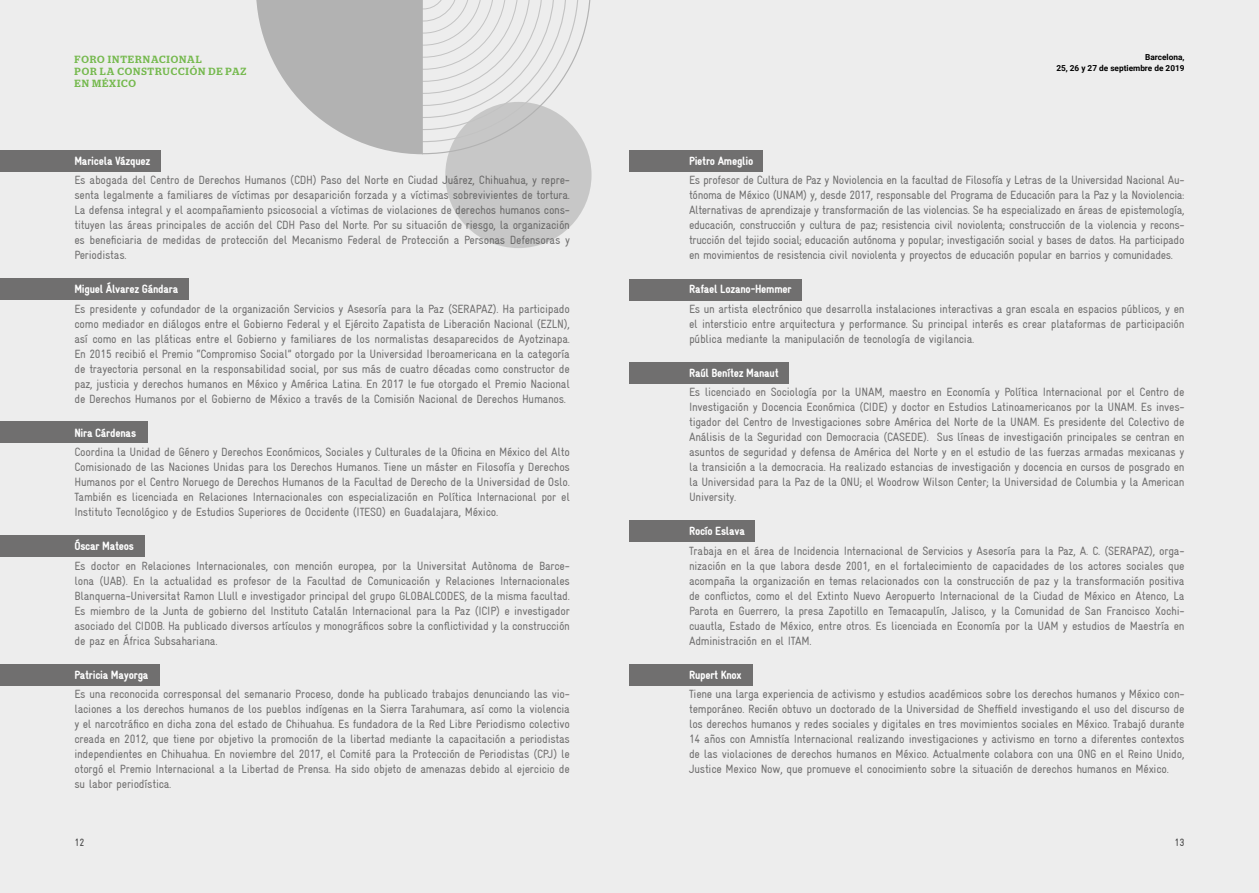
<style>
.page{position:relative;width:1259px;height:893px;background:#ededed}
.page>*{position:absolute;margin:0;border:0;box-sizing:border-box;transform-origin:0 0}
.t1{font:condensed 12px/15px "Gravur";letter-spacing:-.02em;color:#706f6f;text-align:justify}
.t2{font:900 condensed 12px "Gravur";letter-spacing:-.02em;color:#fff}
.t3{font:condensed 10.5px "Gravur";color:#424242}
.t4{font:500 10.35px/12.1px "Stag";letter-spacing:.08em;color:#75b94e}
.t5{font:700 8.25px/10.5px "Roboto";color:#000;text-align:right}
</style>
<div class="page">
<div style="left:0;top:536px;width:144px;height:21px;background:#706f6f"></div>
<div style="left:0;top:279px;width:189px;height:21px;background:#706f6f"></div>
<div style="left:0;top:422px;width:147px;height:21px;background:#706f6f"></div>
<div style="left:0;top:664px;width:159px;height:21px;background:#706f6f"></div>
<div style="left:0;top:150px;width:161px;height:21px;background:#706f6f"></div>
<div style="left:445px;top:102px;width:146px;height:146px;background:#c7c7c7;border-radius:50%"></div>
<svg style="left:256px;top:0;width:335px;height:154px"></svg>
<div style="left:629px;top:665px;width:124px;height:21px;background:#706f6f"></div>
<div style="left:629px;top:520px;width:126px;height:21px;background:#706f6f"></div>
<div style="left:629px;top:362px;width:160px;height:21px;background:#706f6f"></div>
<div style="left:629px;top:150px;width:134px;height:22px;background:#706f6f"></div>
<div style="left:629px;top:279px;width:172px;height:21px;background:#706f6f"></div>
<p class="t4" style="left:75px;top:53px;width:173px">FORO INTERNACIONAL<br>POR LA CONSTRUCCIÓN DE PAZ<br>EN MÉXICO</p>
<p class="t2" style="left:74px;top:154px;width:78px">Maricela Vázquez</p>
<p class="t1" style="left:74px;top:172px;width:497px">Es abogada del Centro de Derechos Humanos (CDH) Paso del Norte en Ciudad Juárez, Chihuahua, y repre&shy;senta legalmente a familiares de víctimas por desaparición forzada y a víctimas sobrevivientes de tortura.<br>La defensa integral y el acompañamiento psicosocial a víctimas de violaciones de derechos humanos cons&shy;tituyen las áreas principales de acción del CDH Paso del Norte. Por su situación de riesgo, la organización es beneficiaria de medidas de protección del Mecanismo Federal de Protección a Personas Defensoras y Periodistas.</p>
<p class="t2" style="left:74px;top:283px;width:106px">Miguel Álvarez Gándara</p>
<p class="t1" style="left:74px;top:301px;width:497px">Es presidente y cofundador de la organización Servicios y Asesoría para la Paz (SERAPAZ). Ha participado como mediador en diálogos entre el Gobierno Federal y el Ejército Zapatista de Liberación Nacional (EZLN), así como en las pláticas entre el Gobierno y familiares de los normalistas desaparecidos de Ayotzinapa.<br>En 2015 recibió el Premio “Compromiso Social” otorgado por la Universidad Iberoamericana en la categoría de trayectoria personal en la responsabilidad social, por sus más de cuatro décadas como constructor de paz, justicia y derechos humanos en México y América Latina. En 2017 le fue otorgado el Premio Nacional de Derechos Humanos por el Gobierno de México a través de la Comisión Nacional de Derechos Humanos.</p>
<p class="t2" style="left:74px;top:426px;width:63px">Nira Cárdenas</p>
<p class="t1" style="left:74px;top:444px;width:497px">Coordina la Unidad de Género y Derechos Económicos, Sociales y Culturales de la Oficina en México del Alto Comisionado de las Naciones Unidas para los Derechos Humanos. Tiene un máster en Filosofía y Derechos Humanos por el Centro Noruego de Derechos Humanos de la Facultad de Derecho de la Universidad de Oslo.<br>También es licenciada en Relaciones Internacionales con especialización en Política Internacional por el Instituto Tecnológico y de Estudios Superiores de Occidente (ITESO) en Guadalajara, México.</p>
<p class="t2" style="left:74px;top:540px;width:61px">Óscar Mateos</p>
<p class="t1" style="left:74px;top:558px;width:497px">Es doctor en Relaciones Internacionales, con mención europea, por la Universitat Autònoma de Barce&shy;lona (UAB). En la actualidad es profesor de la Facultad de Comunicación y Relaciones Internacionales Blanquerna-Universitat Ramon Llull e investigador principal del grupo GLOBALCODES, de la misma facultad.<br>Es miembro de la Junta de gobierno del Instituto Catalán Internacional para la Paz (ICIP) e investigador asociado del CIDOB. Ha publicado diversos artículos y monográficos sobre la conflictividad y la construcción de paz en África Subsahariana.</p>
<p class="t2" style="left:74px;top:668px;width:76px">Patricia Mayorga</p>
<p class="t1" style="left:74px;top:686px;width:497px">Es una reconocida corresponsal del semanario Proceso, donde ha publicado trabajos denunciando las vio&shy;laciones a los derechos humanos de los pueblos indígenas en la Sierra Tarahumara, así como la violencia y el narcotráfico en dicha zona del estado de Chihuahua. Es fundadora de la Red Libre Periodismo colectivo creada en 2012, que tiene por objetivo la promoción de la libertad mediante la capacitación a periodistas independientes en Chihuahua. En noviembre del 2017, el Comité para la Protección de Periodistas (CPJ) le otorgó el Premio Internacional a la Libertad de Prensa. Ha sido objeto de amenazas debido al ejercicio de su labor periodística.</p>
<p class="t5" style="left:1056px;top:52px;width:130px">Barcelona,<br>25, 26 y 27 de septiembre de 2019</p>
<p class="t2" style="left:689px;top:154px;width:66px">Pietro Ameglio</p>
<p class="t1" style="left:689px;top:172px;width:497px">Es profesor de Cultura de Paz y Noviolencia en la facultad de Filosofía y Letras de la Universidad Nacional Au&shy;tónoma de México (UNAM) y, desde 2017, responsable del Programa de Educación para la Paz y la Noviolencia:<br>Alternativas de aprendizaje y transformación de las violencias. Se ha especializado en áreas de epistemología, educación, construcción y cultura de paz; resistencia civil noviolenta; construcción de la violencia y recons&shy;trucción del tejido social; educación autónoma y popular; investigación social y bases de datos. Ha participado en movimientos de resistencia civil noviolenta y proyectos de educación popular en barrios y comunidades.</p>
<p class="t2" style="left:689px;top:283px;width:104px">Rafael Lozano-Hemmer</p>
<p class="t1" style="left:689px;top:301px;width:497px">Es un artista electrónico que desarrolla instalaciones interactivas a gran escala en espacios públicos, y en el intersticio entre arquitectura y performance. Su principal interés es crear plataformas de participación pública mediante la manipulación de tecnología de vigilancia.</p>
<p class="t2" style="left:689px;top:366px;width:91px">Raúl Benítez Manaut</p>
<p class="t1" style="left:689px;top:384px;width:497px">Es licenciado en Sociología por la UNAM, maestro en Economía y Política Internacional por el Centro de Investigación y Docencia Económica (CIDE) y doctor en Estudios Latinoamericanos por la UNAM. Es inves&shy;tigador del Centro de Investigaciones sobre América del Norte de la UNAM. Es presidente del Colectivo de Análisis de la Seguridad con Democracia (CASEDE). Sus líneas de investigación principales se centran en asuntos de seguridad y defensa de América del Norte y en el estudio de las fuerzas armadas mexicanas y la transición a la democracia. Ha realizado estancias de investigación y docencia en cursos de posgrado en la Universidad para la Paz de la ONU; el Woodrow Wilson Center; la Universidad de Columbia y la American University.</p>
<p class="t2" style="left:689px;top:525px;width:57px">Rocío Eslava</p>
<p class="t1" style="left:689px;top:543px;width:497px">Trabaja en el área de Incidencia Internacional de Servicios y Asesoría para la Paz, A. C. (SERAPAZ), orga&shy;nización en la que labora desde 2001, en el fortalecimiento de capacidades de los actores sociales que acompaña la organización en temas relacionados con la construcción de paz y la transformación positiva de conflictos, como el del Extinto Nuevo Aeropuerto Internacional de la Ciudad de México en Atenco, La Parota en Guerrero, la presa Zapotillo en Temacapulín, Jalisco, y la Comunidad de San Francisco Xochi&shy;cuautla, Estado de México, entre otros. Es licenciada en Economía por la UAM y estudios de Maestría en Administración en el ITAM.</p>
<p class="t2" style="left:689px;top:668px;width:54px">Rupert Knox</p>
<p class="t1" style="left:689px;top:686px;width:497px">Tiene una larga experiencia de activismo y estudios académicos sobre los derechos humanos y México con&shy;temporáneo. Recién obtuvo un doctorado de la Universidad de Sheffield investigando el uso del discurso de los derechos humanos y redes sociales y digitales en tres movimientos sociales en México. Trabajó durante 14 años con Amnistía Internacional realizando investigaciones y activismo en torno a diferentes contextos de las violaciones de derechos humanos en México. Actualmente colabora con una ONG en el Reino Unido, Justice Mexico Now, que promueve el conocimiento sobre la situación de derechos humanos en México.</p>
<p class="t3" style="left:74px;top:837px;width:12px">12</p>
<p class="t3" style="left:1174px;top:837px;width:12px">13</p>
</div>
